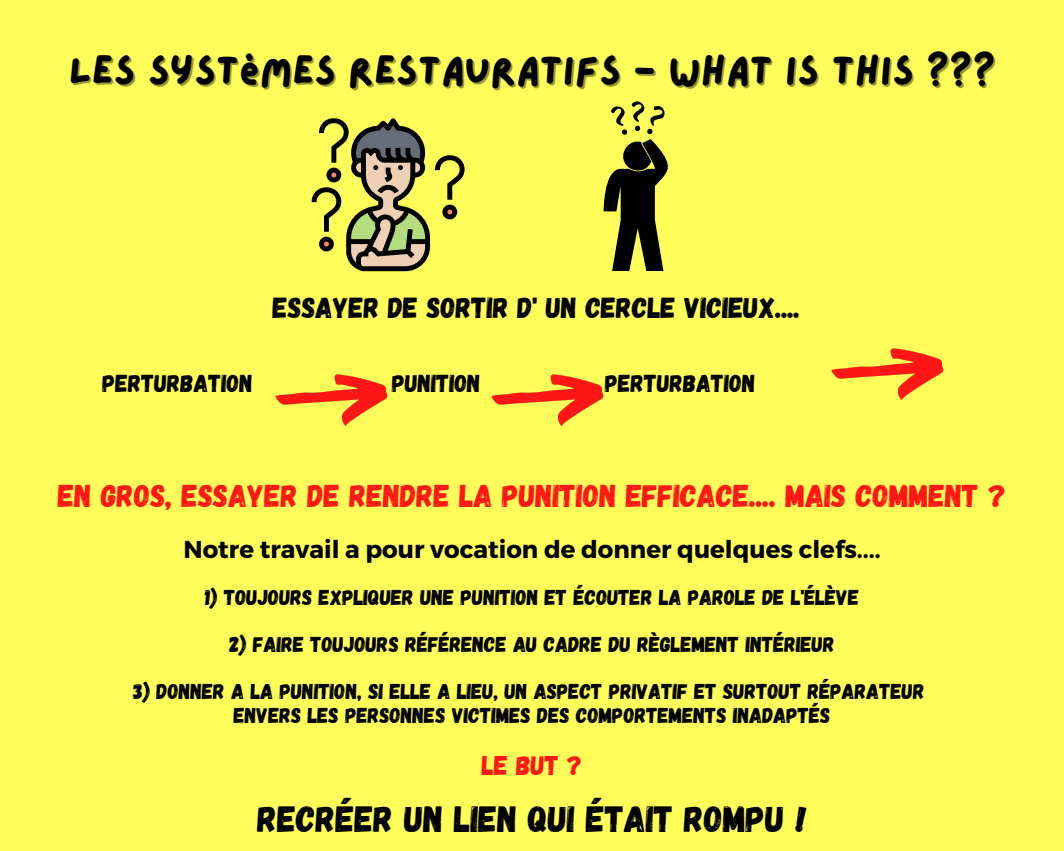
<style>
.page{position:relative;width:1064px;height:851px;background:#fff}
.page>*{position:absolute;margin:0;border:0;box-sizing:border-box;transform-origin:0 0}
.t1{font:40.5px "Lazydog";color:#000}
.t2{font:36.45px "Gagalin";color:#000}
.t3{font:31.5px "Gagalin";color:#ff1616}
.t4{font:28.95px "Gagalin";color:#000}
.t5{font:27px "Gagalin";color:#ff1616}
.t6{font:700 24.45px "Montserrat";color:#000}
.t7{font:24.45px "Gagalin";color:#000}
.t8{font:21.45px/23.7px "Gagalin";color:#000;text-align:center}
</style>
<div class="page">
<div style="left:0;top:0;width:1063px;height:850px;background:#fffd59"></div>
<svg style="left:311px;top:118px;width:153px;height:153px"></svg>
<svg style="left:603px;top:101px;width:65px;height:170px"></svg>
<img style="left:276px;top:374px;width:111px;height:51px">
<img style="left:491px;top:374px;width:112px;height:51px">
<img style="left:831px;top:349px;width:111px;height:50px">
<h1 class="t1" style="left:69px;top:50px;width:927px">LES SYSTÈMES RESTAURATIFS - WHAT IS THIS ???</h1>
<h3 class="t4" style="left:273px;top:289px;width:528px">ESSAYER DE SORTIR D' UN CERCLE VICIEUX....</h3>
<p class="t7" style="left:103px;top:367px;width:151px">PERTURBATION</p>
<p class="t7" style="left:392px;top:367px;width:90px">PUNITION</p>
<p class="t7" style="left:605px;top:367px;width:151px">PERTURBATION</p>
<h3 class="t3" style="left:58px;top:475px;width:949px">EN GROS, ESSAYER DE RENDRE LA PUNITION EFFICACE.... MAIS COMMENT ?</h3>
<p class="t6" style="left:183px;top:533px;width:698px">Notre travail a pour vocation de donner quelques clefs....</p>
<p class="t8" style="left:205px;top:584px;width:655px">1) TOUJOURS EXPLIQUER UNE PUNITION ET ÉCOUTER LA PAROLE DE L'ÉLÈVE</p>
<p class="t8" style="left:229px;top:631px;width:606px">2) FAIRE TOUJOURS RÉFÉRENCE AU CADRE DU RÈGLEMENT INTÉRIEUR</p>
<p class="t8" style="left:133px;top:678px;width:793px">3) DONNER A LA PUNITION, SI ELLE A LIEU, UN ASPECT PRIVATIF ET SURTOUT RÉPARATEUR<br>ENVERS LES PERSONNES VICTIMES DES COMPORTEMENTS INADAPTÉS</p>
<p class="t5" style="left:481px;top:747px;width:102px">LE BUT ?</p>
<h2 class="t2" style="left:257px;top:795px;width:550px">RECRÉER UN LIEN QUI ÉTAIT ROMPU !</h2>
</div>
